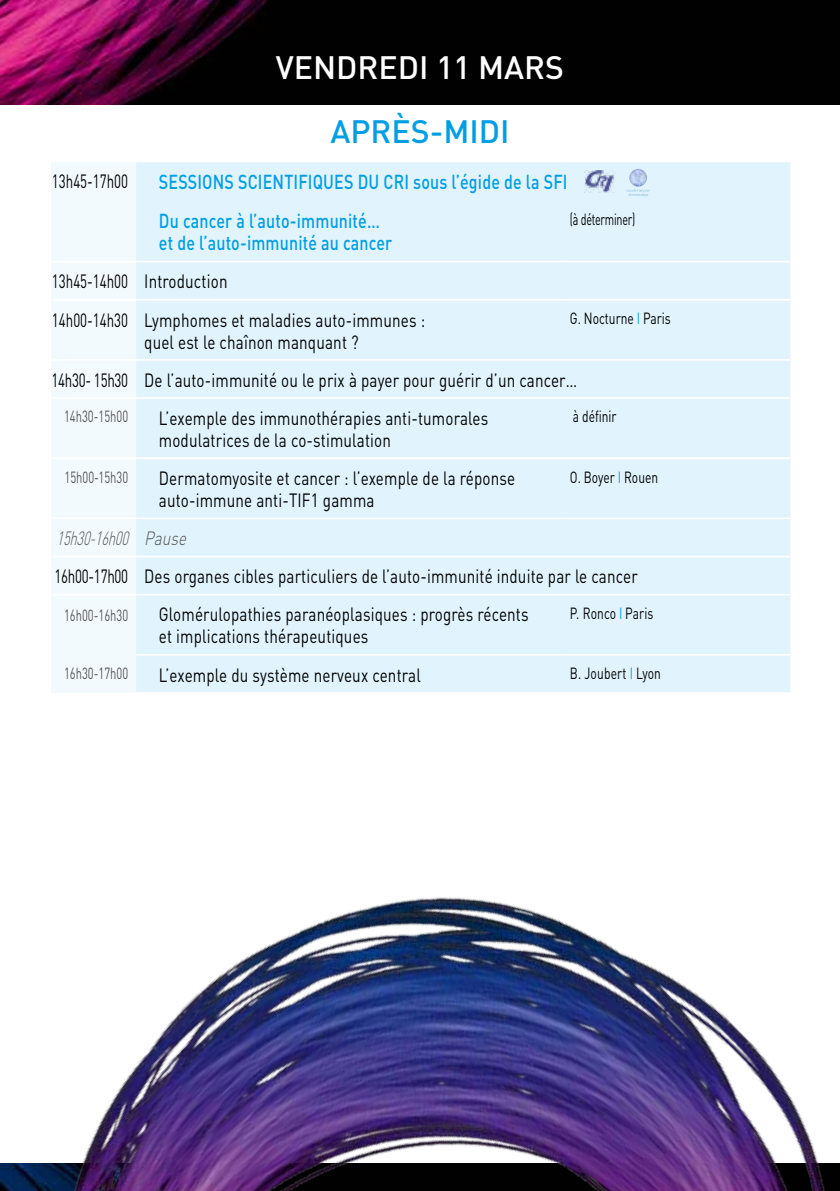
<style>
.page{position:relative;width:840px;height:1191px;background:#fff}
.page>*{position:absolute;margin:0;border:0;box-sizing:border-box;transform-origin:0 0}
.t1{font:500 32px "DIN";color:#fff}
.t2{font:500 32px "DIN";color:#009ee3}
.t3{font:500 20px/39.2px "DIN";letter-spacing:.01em;color:#009ee3;scale:.8 1}
.t4{font:19px/22px "DIN";letter-spacing:.01em;color:#000;scale:.8 1}
.t5{font:19px/38.2px "DIN";letter-spacing:.01em;color:#000;scale:.7 1}
.t6{font:italic 300 19px "DIN";color:#565655;scale:.69 1}
.t7{font:16px "DIN";color:#000;scale:.75 1}
.t8{font:16px "DIN";color:#565655;scale:.7 1}
.t9{font:16px "DIN";color:#000;scale:.67 1}
.s1{color:#009ee3}
</style>
<div class="page">
<img style="left:0;top:0;width:839px;height:105px">
<div style="left:51px;top:163px;width:85px;height:522px;background:#f3fafe"></div>
<div style="left:136px;top:162px;width:653px;height:523px;background:#e1f3fd"></div>
<hr style="left:51px;top:397px;width:85px;height:2px;background:#fff">
<hr style="left:51px;top:517px;width:85px;height:2px;background:#fff">
<hr style="left:51px;top:556px;width:85px;height:1px;background:#fff">
<hr style="left:136px;top:556px;width:425px;height:1px;background:#fff">
<hr style="left:561px;top:556px;width:228px;height:1px;background:#fff">
<hr style="left:51px;top:261px;width:85px;height:1px;background:#fff">
<hr style="left:51px;top:299px;width:85px;height:1px;background:#fff">
<hr style="left:51px;top:359px;width:85px;height:2px;background:#fff">
<hr style="left:561px;top:397px;width:228px;height:2px;background:#fff">
<hr style="left:136px;top:517px;width:425px;height:2px;background:#fff">
<hr style="left:561px;top:517px;width:228px;height:2px;background:#fff">
<hr style="left:136px;top:654px;width:425px;height:1px;background:#fff">
<hr style="left:561px;top:654px;width:228px;height:1px;background:#fff">
<hr style="left:136px;top:261px;width:425px;height:1px;background:#fff">
<hr style="left:561px;top:261px;width:228px;height:1px;background:#fff">
<hr style="left:136px;top:299px;width:425px;height:1px;background:#fff">
<hr style="left:561px;top:299px;width:228px;height:1px;background:#fff">
<hr style="left:136px;top:359px;width:425px;height:2px;background:#fff">
<hr style="left:561px;top:359px;width:228px;height:2px;background:#fff">
<hr style="left:136px;top:594px;width:425px;height:1px;background:#fff">
<hr style="left:561px;top:594px;width:228px;height:1px;background:#fff">
<hr style="left:136px;top:397px;width:425px;height:2px;background:#fff">
<hr style="left:51px;top:594px;width:85px;height:1px;background:#fff">
<hr style="left:51px;top:457px;width:85px;height:2px;background:#fff">
<hr style="left:136px;top:457px;width:425px;height:2px;background:#fff">
<hr style="left:561px;top:457px;width:228px;height:2px;background:#fff">
<img style="left:584px;top:170px;width:30px;height:23px">
<svg style="left:626px;top:189px;width:23px;height:8px"></svg>
<img style="left:629px;top:169px;width:17px;height:18px;border-radius:9px">
<img style="left:0;top:685px;width:839px;height:506px">
<h1 class="t1" style="left:275px;top:47px;width:79px">Vendredi</h1>
<h1 class="t1" style="left:436px;top:47px;width:89px">11 mars</h1>
<h1 class="t2" style="left:330px;top:111px;width:152px">APRès-midi</h1>
<p class="t5" style="left:52px;top:162px;width:110px">13h45-17h00</p>
<p class="t3" style="left:159px;top:162px;width:512px">SESSIONS SCIENTIFIQU ES DU CRI sous l’égide de la SFI<br>Du cancer à l’auto-immunité…</p>
<p class="t3" style="left:159px;top:223px;width:293px">et de l’auto-immunité au cancer</p>
<p class="t9" style="left:569px;top:209px;width:99px">(à déterminer)</p>
<p class="t5" style="left:52px;top:262px;width:534px">13h45-14h00 I ntroduction<br>14h00-14h30 Lymphomes et maladies auto-immunes :</p>
<p class="t4" style="left:144px;top:330px;width:269px">quel est le chaînon manquant ?</p>
<p class="t7" style="left:569px;top:308px;width:136px">G. Nocturne <span class="s1">I</span> Paris</p>
<p class="t5" style="left:52px;top:360px;width:752px">14h30- 15h30 De l’auto-immunité ou le prix à payer pour guérir d’un cancer…</p>
<p class="t8" style="left:64px;top:407px;width:93px">14h30-15h00</p>
<p class="t4" style="left:159px;top:407px;width:413px">L’exemple des immunothérapies anti-tumorales modulatrices de la co-stimulation</p>
<p class="t7" style="left:572px;top:407px;width:60px">à définir</p>
<p class="t8" style="left:64px;top:467px;width:92px">15h00-15h30</p>
<p class="t4" style="left:159px;top:467px;width:447px">Dermatomyosite et cancer : l’exemple de la réponse auto-immune anti-TI F1 gamma</p>
<p class="t7" style="left:569px;top:467px;width:119px">O. Boyer <span class="s1">I</span> Rouen</p>
<p class="t6" style="left:57px;top:526px;width:196px">15h30-16h00 Pause</p>
<p class="t5" style="left:55px;top:557px;width:834px">16h00-17h00 Des organes cibles particuliers de l’auto-immunité induite par le cancer</p>
<p class="t8" style="left:64px;top:605px;width:93px">16h00-16h30</p>
<p class="t4" style="left:159px;top:603px;width:463px">Glomérulopathies paranéoplasiques : progrès récents et implications thérapeutiques</p>
<p class="t7" style="left:569px;top:603px;width:113px">P. Ronco <span class="s1">I</span> Paris</p>
<p class="t8" style="left:64px;top:663px;width:93px">16h30-17h00</p>
<p class="t4" style="left:159px;top:663px;width:329px">L’exemple du système nerveux central</p>
<p class="t7" style="left:569px;top:663px;width:123px">B. Joubert <span class="s1">I</span> Lyon</p>
</div>
